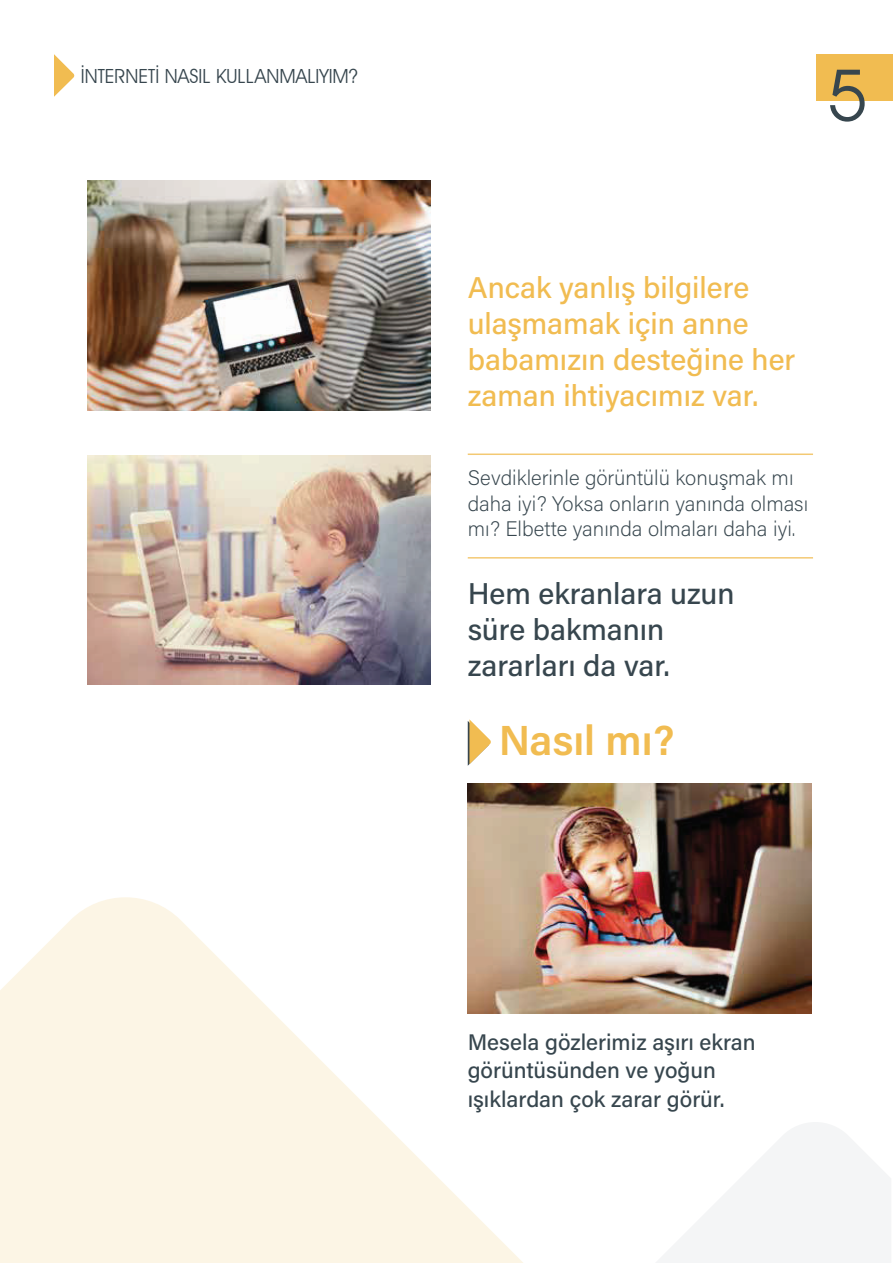
<style>
.page{position:relative;width:893px;height:1263px;background:#fff}
.page>*{position:absolute;margin:0;border:0;box-sizing:border-box;transform-origin:0 0}
.t1{font:71.55px "Avant Garde IT Cby BT";color:#37464e}
.t2{font:600 42px "Acumin Pro";color:#f1bc51}
.t3{font:500 30px/36px "Acumin Pro";color:#f1bc51}
.t4{font:500 30px/36px "Acumin Pro";color:#37464e}
.t5{font:500 22.5px/28.5px "Acumin Pro";color:#37464e}
.t6{font:200 21px/25.2px "Acumin Pro";color:#37464e}
.t7{font:19.5px "Avant Garde IT Cby BT";color:#37464e}
</style>
<div class="page">
<div style="left:816px;top:54px;width:77px;height:46px;background:#f1bc51"></div>
<svg style="left:0;top:897px;width:722px;height:366px;fill:#fcf5e5"></svg>
<svg style="left:589px;top:1122px;width:302px;height:141px"></svg>
<svg style="left:54px;top:54px;width:20px;height:43px"></svg>
<img style="left:87px;top:181px;width:344px;height:229px">
<img style="left:87px;top:455px;width:344px;height:229px">
<img style="left:468px;top:783px;width:343px;height:230px">
<svg style="left:468px;top:719px;width:23px;height:47px"></svg>
<hr style="left:468px;top:453px;width:345px;height:2px;background:#f1bc51">
<hr style="left:468px;top:557px;width:345px;height:2px;background:#f1bc51">
<p class="t7" style="left:81px;top:64px;width:278px">İNTERNETİ NASIL KULLANMALIYIM?</p>
<h1 class="t1" style="left:827px;top:52px;width:42px">5</h1>
<h3 class="t3" style="left:468px;top:269px;width:329px">Ancak yanlış bilgilere ulaşmamak için anne babamızın desteğine her zaman ihtiyacımız var.</h3>
<p class="t6" style="left:468px;top:465px;width:342px">Sevdiklerinle görüntülü konuşmak mı daha iyi? Yoksa onların yanında olması mı? Elbette yanında olmaları daha iyi.</p>
<h3 class="t4" style="left:468px;top:574px;width:268px">Hem ekranlara uzun süre bakmanın zararları da var.</h3>
<h2 class="t2" style="left:499px;top:710px;width:177px">Nasıl mı?</h2>
<p class="t5" style="left:468px;top:1026px;width:289px">Mesela gözlerimiz aşırı ekran görüntüsünden ve yoğun ışıklardan çok zarar görür.</p>
</div>
